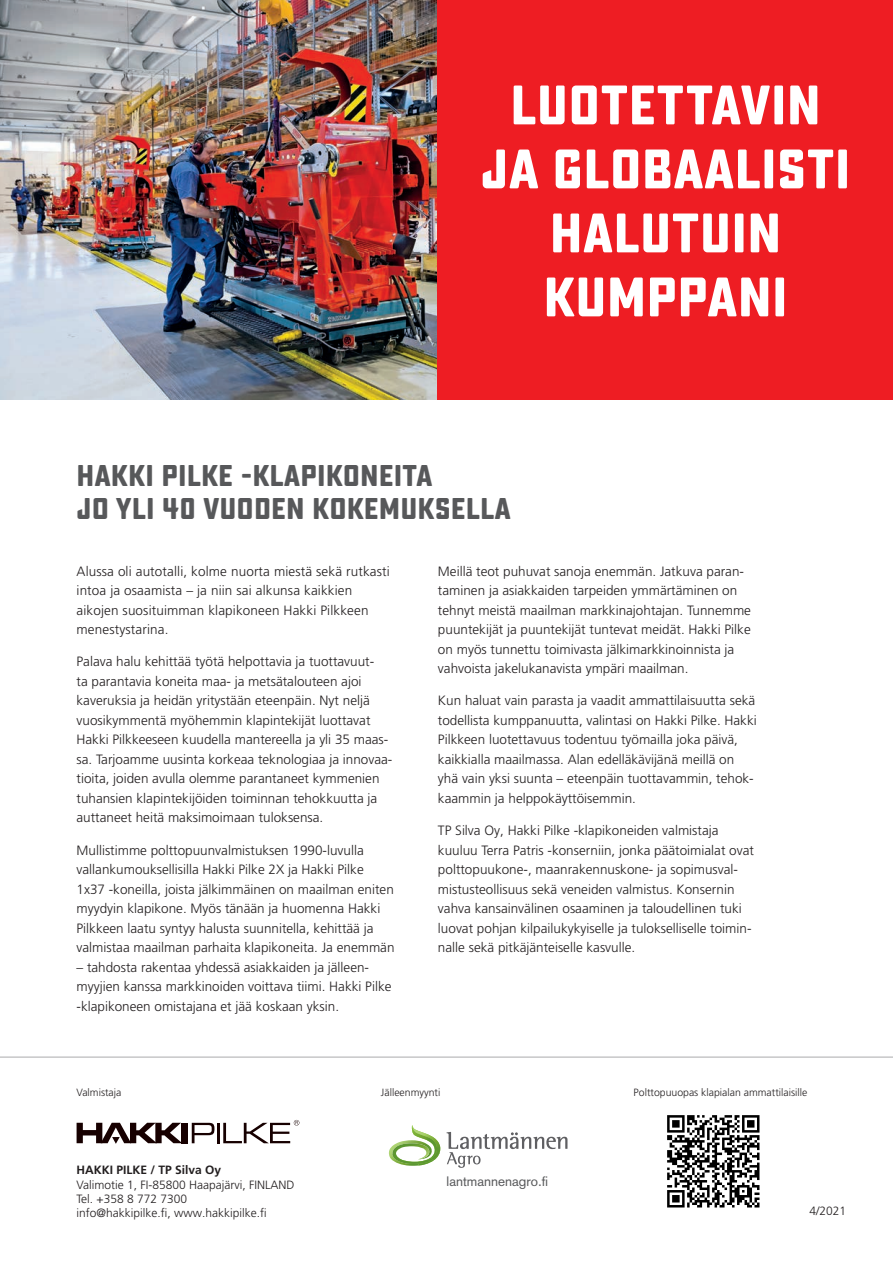
<style>
.page{position:relative;width:893px;height:1263px;background:#fff}
.page>*{position:absolute;margin:0;border:0;box-sizing:border-box;transform-origin:0 0}
.otsikko{font:700 55.5px "Sucrose";color:#fff}
.otsikko-2{font:700 30px/33px "Sucrose";color:#57585a}
.Leipis{font:300 13.5px/19.5px "Frutiger LT Pro";color:#231f20}
.t1{font:13.5px "Akzidenz Grotesk";color:#57585a}
.t2{font:300 12px "Frutiger LT Pro";color:#231f20}
.t3{font:700 12px "Frutiger LT Pro";color:#231f20}
.t4{font:300 10.5px "Frutiger LT Pro";color:#231f20}
</style>
<div class="page">
<img style="left:0;top:0;width:438px;height:400px">
<hr style="left:0;top:1056px;width:893px;height:2px;background:#57585a">
<div style="left:438px;top:0;width:455px;height:400px;background:#ee1d23"></div>
<svg style="left:389px;top:1125px;width:52px;height:41px"></svg>
<svg style="left:447px;top:1132px;width:120px;height:36px"></svg>
<hr style="left:217px;top:1123px;width:2px;height:20px;background:#170000">
<svg style="left:77px;top:1123px;width:105px;height:21px"></svg>
<div style="left:181px;top:1123px;width:6px;height:20px;background:#170000"></div>
<svg style="left:223px;top:1120px;width:76px;height:23px"></svg>
<svg style="left:192px;top:1123px;width:22px;height:20px"></svg>
<img style="left:667px;top:1115px;width:93px;height:93px">
<p class="otsikko" style="left:510px;top:73px;width:312px">LUOTETTAVIN</p>
<p class="otsikko" style="left:480px;top:137px;width:371px">JA GLOBAALISTI</p>
<p class="otsikko" style="left:550px;top:201px;width:233px">HALUTUIN</p>
<p class="otsikko" style="left:543px;top:265px;width:246px">KUMPPANI</p>
<p class="otsikko-2" style="left:77px;top:460px;width:436px">HAKKI PILKE -KLAPIKONEITA<br>JO YLI 40 VUODEN KOKEMUKSELLA</p>
<p class="Leipis" style="left:77px;top:561px;width:315px">Alussa oli autotalli, kolme nuorta miestä sekä rutkasti intoa ja osaamista – ja niin sai alkunsa kaikkien aikojen suosituimman klapikoneen Hakki Pilkkeen menestystarina.</p>
<p class="Leipis" style="left:77px;top:652px;width:317px">Palava halu kehittää työtä helpottavia ja tuottavuut-<br>ta parantavia koneita maa- ja metsätalouteen ajoi kaveruksia ja heidän yritystään eteenpäin. Nyt neljä vuosikymmentä myöhemmin klapintekijät luottavat Hakki Pilkkeeseen kuudella mantereella ja yli 35 maas&shy;sa. Tarjoamme uusinta korkeaa teknologiaa ja innovaa&shy;tioita, joiden avulla olemme parantaneet kymmenien tuhansien klapintekijöiden toiminnan tehokkuutta ja auttaneet heitä maksimoimaan tuloksensa.</p>
<p class="Leipis" style="left:77px;top:840px;width:319px">Mullistimme polttopuunvalmistuksen 1990-luvulla vallankumouksellisilla Hakki Pilke 2X ja Hakki Pilke 1x37 -koneilla, joista jälkimmäinen on maailman eniten myydyin klapikone. Myös tänään ja huomenna Hakki Pilkkeen laatu syntyy halusta suunnitella, kehittää ja valmistaa maailman parhaita klapikoneita. Ja enemmän</p>
<p class="Leipis" style="left:77px;top:957px;width:316px">– tahdosta rakentaa yhdessä asiakkaiden ja jälleen&shy;myyjien kanssa markkinoiden voittava tiimi. Hakki Pilke -klapikoneen omistajana et jää koskaan yksin.</p>
<p class="Leipis" style="left:438px;top:561px;width:315px">Meillä teot puhuvat sanoja enemmän. Jatkuva paran&shy;taminen ja asiakkaiden tarpeiden ymmärtäminen on tehnyt meistä maailman markkinajohtajan. Tunnemme puuntekijät ja puuntekijät tuntevat meidät. Hakki Pilke on myös tunnettu toimivasta jälkimarkkinoinnista ja vahvoista jakelukanavista ympäri maailman.</p>
<p class="Leipis" style="left:438px;top:691px;width:320px">Kun haluat vain parasta ja vaadit ammattilaisuutta sekä todellista kumppanuutta, valintasi on Hakki Pilke. Hakki Pilkkeen luotettavuus todentuu työmailla joka päivä, kaikkialla maailmassa. Alan edelläkävijänä meillä on yhä vain yksi suunta – eteenpäin tuottavammin, tehok&shy;kaammin ja helppokäyttöisemmin.</p>
<p class="Leipis" style="left:438px;top:821px;width:318px">TP Silva Oy, Hakki Pilke -klapikoneiden valmistaja kuuluu Terra Patris -konserniin, jonka päätoimialat ovat polttopuukone-, maanrakennuskone- ja sopimusval&shy;mistusteollisuus sekä veneiden valmistus. Konsernin vahva kansainvälinen osaaminen ja taloudellinen tuki luovat pohjan kilpailukykyiselle ja tulokselliselle toimin&shy;nalle sekä pitkäjänteiselle kasvulle.</p>
<p class="t4" style="left:77px;top:1086px;width:46px">Valmistaja</p>
<p class="t3" style="left:77px;top:1163px;width:146px">HAKKI PILKE / TP Silva Oy</p>
<p class="t2" style="left:77px;top:1177px;width:220px">Valimotie 1, FI-85800 Haapajärvi, FINLAND</p>
<p class="t2" style="left:77px;top:1192px;width:112px">Tel. +358 8 772 7300</p>
<p class="t2" style="left:77px;top:1206px;width:192px">info@hakkipilke.fi, www.hakkipilke.fi</p>
<p class="t4" style="left:381px;top:1086px;width:61px">Jälleenmyynti</p>
<p class="t1" style="left:447px;top:1173px;width:103px">lantmannenagro.fi</p>
<p class="t4" style="left:634px;top:1086px;width:175px">Polttopuuopas klapialan ammattilaisille</p>
<p class="t2" style="left:809px;top:1203px;width:38px">4/2021</p>
</div>
